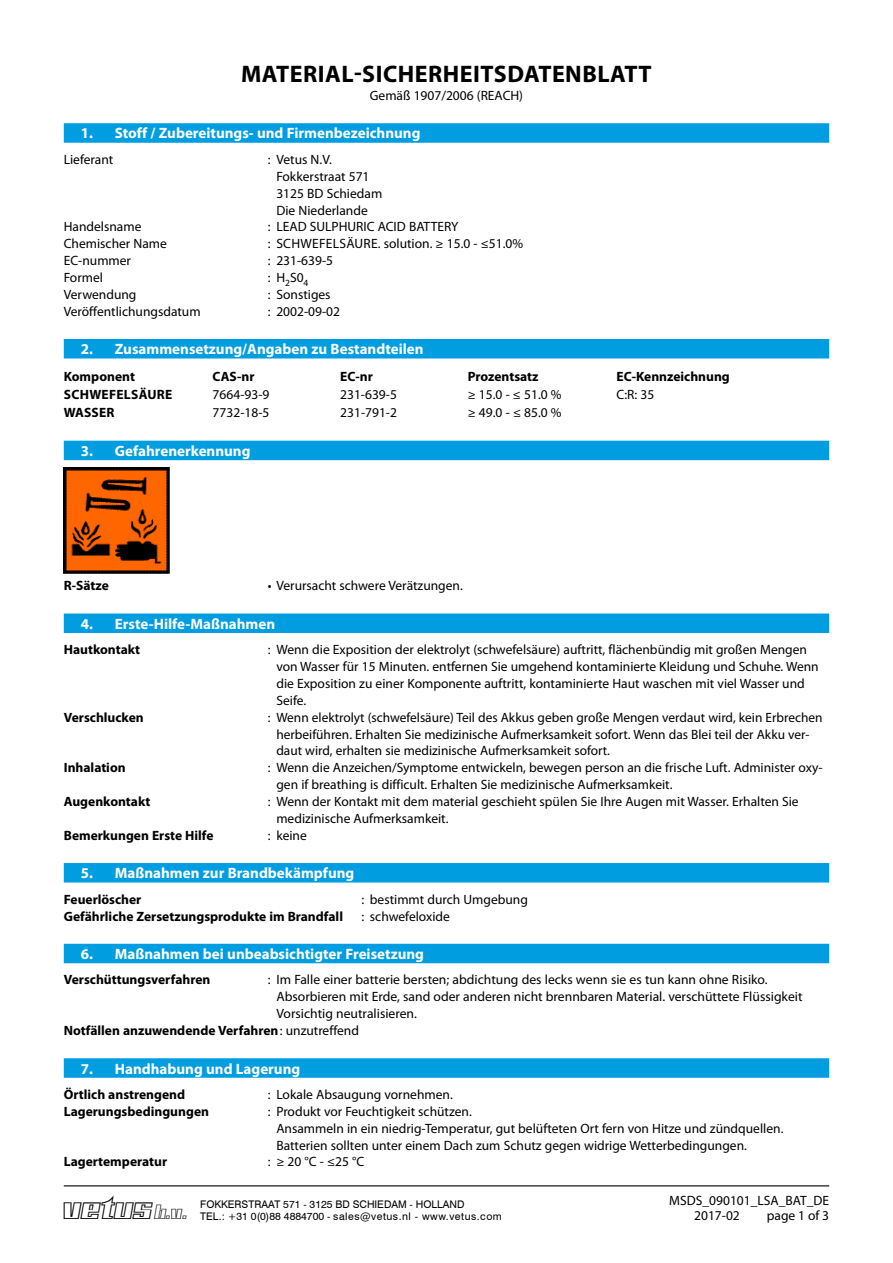
<style>
.page{position:relative;width:893px;height:1263px;background:#fff}
.page>*{position:absolute;margin:0;border:0;box-sizing:border-box;transform-origin:0 0}
.t1{font:27.3px "Vetus Outline";color:#000}
.t2{font:700 24px "Myriad Pro";letter-spacing:.02em;color:#000}
.t3{font:700 15px "Myriad Pro";color:#fff}
.t4{font:13.5px/16.8px "Myriad Pro";color:#000}
.t5{font:700 13.5px "Myriad Pro";color:#000}
.t6{font:13.5px "Myriad Pro";letter-spacing:.02em;color:#000}
.t7{font:700 13.5px "Myriad Pro";letter-spacing:.02em;color:#000}
.t8{font:10.5px/12px "Swiss 721 BT";color:#000}
.s1{font-weight:400}
.s2{font-size:16.65px}
</style>
<div class="page">
<hr style="left:64px;top:1185px;width:765px;height:1px;background:#000">
<div style="left:64px;top:123px;width:765px;height:20px;background:#009ee0"></div>
<div style="left:64px;top:339px;width:765px;height:19px;background:#009ee0"></div>
<div style="left:64px;top:441px;width:765px;height:19px;background:#009ee0"></div>
<div style="left:64px;top:613px;width:765px;height:20px;background:#009ee0"></div>
<div style="left:64px;top:863px;width:765px;height:19px;background:#009ee0"></div>
<div style="left:64px;top:944px;width:765px;height:19px;background:#009ee0"></div>
<div style="left:64px;top:1058px;width:765px;height:20px;background:#009ee0"></div>
<img style="left:64px;top:468px;width:105px;height:105px">
<h2 class="t2" style="left:241px;top:58px;width:412px">MATERIAL-SICHERHEITSDATENBLATT</h2>
<p class="t4" style="left:370px;top:87px;width:155px">Gemäß 1907/2006 (REACH)</p>
<p class="t3" style="left:81px;top:124px;width:341px">1. Stoff / Zubereitungs- und Firmenbezeichnung</p>
<p class="t4" style="left:64px;top:151px;width:51px">Lieferant</p>
<p class="t4" style="left:276px;top:151px;width:107px;text-indent:-9px">: Vetus N.V.<br>Fokkerstraat 571<br>3125 BD Schiedam<br>Die Niederlande</p>
<p class="t4" style="left:64px;top:218px;width:79px">Handelsname</p>
<p class="t4" style="left:268px;top:218px;width:192px">: LEAD SULPHURIC ACID BATTERY</p>
<p class="t4" style="left:64px;top:235px;width:105px">Chemischer Name</p>
<p class="t6" style="left:268px;top:235px;width:257px">: SCHWEFELSÄURE. solution. ≥ 15.0 - ≤51.0%</p>
<p class="t4" style="left:64px;top:252px;width:69px">EC-nummer</p>
<p class="t4" style="left:268px;top:252px;width:67px">: 231-639-5</p>
<p class="t4" style="left:64px;top:269px;width:41px">Formel</p>
<p class="t4" style="left:268px;top:269px;width:42px">: H<sub>2</sub>S0<sub>4</sub></p>
<p class="t4" style="left:64px;top:286px;width:74px">Verwendung</p>
<p class="t4" style="left:268px;top:286px;width:64px">: Sonstiges</p>
<p class="t4" style="left:64px;top:303px;width:138px">Veröffentlichungsdatum</p>
<p class="t4" style="left:268px;top:303px;width:74px">: 2002-09-02</p>
<p class="t3" style="left:81px;top:339px;width:344px">2. Zusammensetzung/Angaben zu Bestandteilen</p>
<p class="t5" style="left:64px;top:368px;width:73px">Komponent</p>
<p class="t5" style="left:213px;top:368px;width:43px">CAS-nr</p>
<p class="t5" style="left:340px;top:368px;width:34px">EC-nr</p>
<p class="t5" style="left:468px;top:368px;width:72px">Prozentsatz</p>
<p class="t5" style="left:617px;top:368px;width:115px">EC-Kennzeichnung</p>
<p class="t7" style="left:64px;top:386px;width:110px">SCHWEFELSÄURE</p>
<p class="t4" style="left:213px;top:386px;width:58px">7664-93-9</p>
<p class="t4" style="left:340px;top:386px;width:58px">231-639-5</p>
<p class="t4" style="left:468px;top:386px;width:95px">≥ 15.0 - ≤ 51.0 %</p>
<p class="t4" style="left:617px;top:386px;width:39px">C:R: 35</p>
<p class="t5" style="left:64px;top:404px;width:52px">WASSER</p>
<p class="t4" style="left:213px;top:404px;width:58px">7732-18-5</p>
<p class="t4" style="left:340px;top:404px;width:58px">231-791-2</p>
<p class="t4" style="left:468px;top:404px;width:95px">≥ 49.0 - ≤ 85.0 %</p>
<p class="t3" style="left:81px;top:441px;width:171px">3. Gefahrenerkennung</p>
<p class="t5" style="left:64px;top:577px;width:47px">R-Sätze</p>
<p class="t4" style="left:268px;top:577px;width:196px">• Verursacht schwere Verätzungen.</p>
<p class="t3" style="left:81px;top:614px;width:196px">4. Erste-Hilfe-Maßnahmen</p>
<p class="t5" style="left:64px;top:641px;width:78px">Hautkontakt</p>
<p class="t4" style="left:276px;top:641px;width:544px;text-indent:-9px">: Wenn die Exposition der elektrolyt (schwefelsäure) auftritt, flächenbündig mit großen Mengen von Wasser für 15 Minuten. entfernen Sie umgehend kontaminierte Kleidung und Schuhe. Wenn die Exposition zu einer Komponente auftritt, kontaminierte Haut waschen mit viel Wasser und Seife.</p>
<p class="t5" style="left:64px;top:708px;width:81px">Verschlucken</p>
<p class="t4" style="left:276px;top:708px;width:548px;text-indent:-9px">: Wenn elektrolyt (schwefelsäure) Teil des Akkus geben große Mengen verdaut wird, kein Erbrechen herbeiführen. Erhalten Sie medizinische Aufmerksamkeit sofort. Wenn das Blei teil der Akku ver&shy;daut wird, erhalten sie medizinische Aufmerksamkeit sofort.</p>
<p class="t5" style="left:64px;top:759px;width:63px">Inhalation</p>
<p class="t4" style="left:276px;top:759px;width:548px;text-indent:-9px">: Wenn die Anzeichen/Symptome entwickeln, bewegen person an die frische Luft. Administer oxy&shy;gen if breathing is difficult. Erhalten Sie medizinische Aufmerksamkeit.</p>
<p class="t5" style="left:64px;top:793px;width:88px">Augenkontakt</p>
<p class="t4" style="left:276px;top:793px;width:524px;text-indent:-9px">: Wenn der Kontakt mit dem material geschieht spülen Sie Ihre Augen mit Wasser. Erhalten Sie medizinische Aufmerksamkeit.</p>
<p class="t5" style="left:64px;top:826px;width:151px">Bemerkungen Erste Hilfe</p>
<p class="t4" style="left:268px;top:827px;width:41px">: keine</p>
<p class="t3" style="left:81px;top:863px;width:275px">5. Maßnahmen zur Brandbekämpfung</p>
<p class="t5" style="left:64px;top:890px;width:79px">Feuerlöscher</p>
<p class="t4" style="left:361px;top:890px;width:168px">: bestimmt durch Umgebung</p>
<p class="t5" style="left:64px;top:907px;width:281px">Gefährliche Zersetzungsprodukte im Brandfall</p>
<p class="t4" style="left:361px;top:907px;width:90px">: schwefeloxide</p>
<p class="t3" style="left:81px;top:944px;width:345px">6. Maßnahmen bei unbeabsichtigter Freisetzung</p>
<p class="t5" style="left:64px;top:971px;width:148px">Verschüttungsverfahren</p>
<p class="t4" style="left:268px;top:971px;width:501px">: Im Falle einer batterie bersten; abdichtung des lecks wenn sie es tun kann ohne Risiko.</p>
<p class="t4" style="left:276px;top:988px;width:528px">Absorbieren mit Erde, sand oder anderen nicht brennbaren Material. verschüttete Flüssigkeit</p>
<p class="t4" style="left:276px;top:1005px;width:142px">Vorsichtig neutralisieren.</p>
<p class="t5" style="left:64px;top:1022px;width:297px">Notfällen anzuwendende Verfahren<span class="s1">: unzutreffend</span></p>
<p class="t3" style="left:81px;top:1059px;width:221px">7. Handhabung und Lagerung</p>
<p class="t5" style="left:64px;top:1085px;width:123px">Örtlich anstrengend</p>
<p class="t4" style="left:268px;top:1086px;width:186px">: Lokale Absaugung vornehmen.</p>
<p class="t5" style="left:64px;top:1102px;width:147px">Lagerungsbedingungen</p>
<p class="t4" style="left:276px;top:1102px;width:509px;text-indent:-9px">: Produkt vor Feuchtigkeit schützen.<br>Ansammeln in ein niedrig-Temperatur, gut belüfteten Ort fern von Hitze und zündquellen.<br>Batterien sollten unter einem Dach zum Schutz gegen widrige Wetterbedingungen.</p>
<p class="t5" style="left:64px;top:1153px;width:105px">Lagertemperatur</p>
<p class="t4" style="left:268px;top:1153px;width:98px">: ≥ 20 °C - ≤25 °C</p>
<h1 class="t1" style="left:64px;top:1196px;width:124px">vetus <span class="s2">b.v.</span></h1>
<p class="t8" style="left:200px;top:1198px;width:303px">FOKKERSTRAAT 571 - 3125 BD SCHIEDAM - HOLLAND<br>TEL.: +31 0(0)88 4884700 - sales@vetus.nl - www.vetus.com</p>
<p class="t4" style="left:669px;top:1192px;width:161px">MSDS_090101_LSA_BAT_DE</p>
<p class="t4" style="left:694px;top:1207px;width:47px">2017-02</p>
<p class="t4" style="left:767px;top:1207px;width:64px">page 1 of 3</p>
</div>
